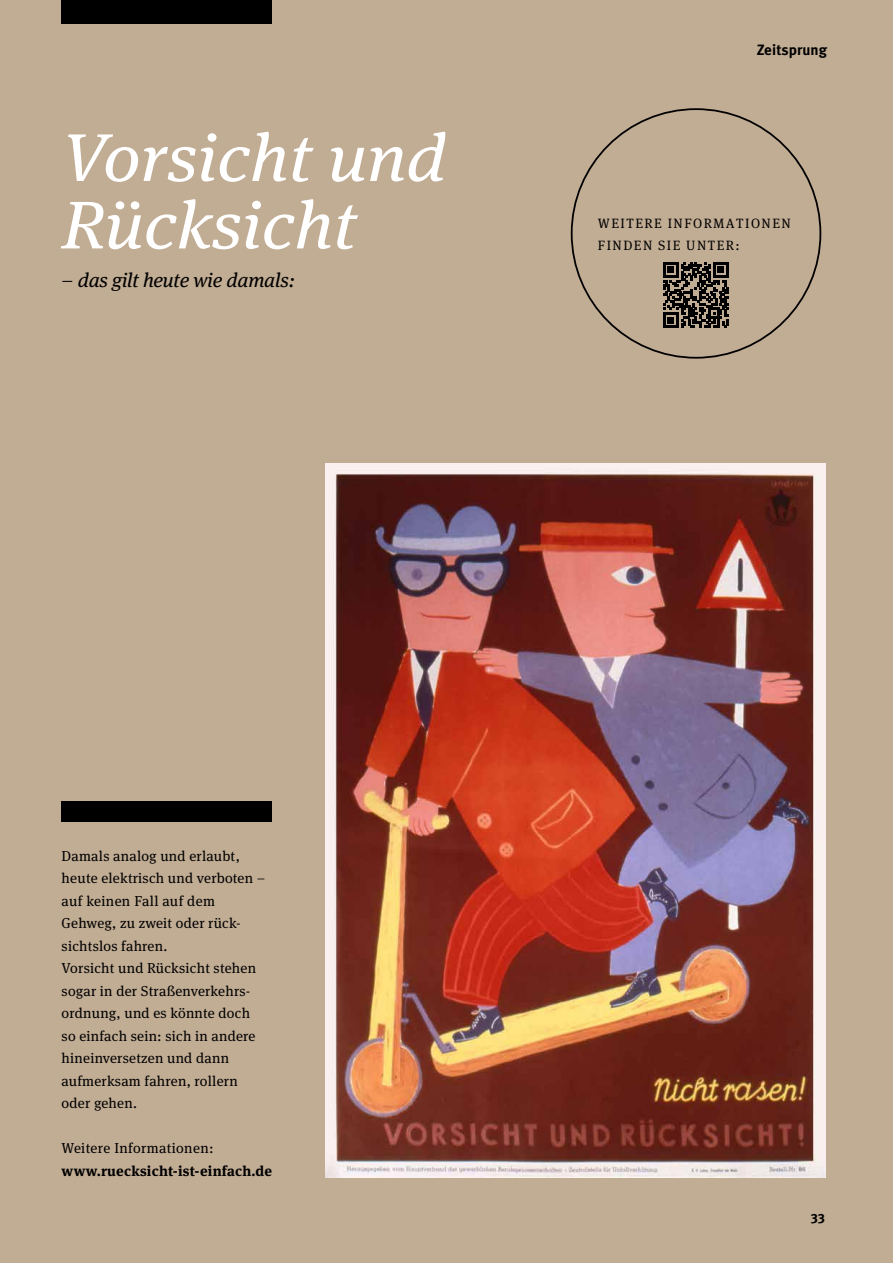
<style>
.page{position:relative;width:893px;height:1263px;background:#c1ac94}
.page>*{position:absolute;margin:0;border:0;box-sizing:border-box;transform-origin:0 0}
.t1{font:italic 67.5px/67.5px "DGUV Meta Serif";color:#fff;scale:1.07 1}
.t2{font:italic 20.25px "DGUV Meta Serif";letter-spacing:-.01em;color:#000}
.t3{font:700 15px "DGUV Meta";letter-spacing:.01em;color:#000}
.t4{font:14.4px/22.5px "DGUV Meta Serif";letter-spacing:.015em;color:#000}
.t5{font:700 14.4px/22.5px "DGUV Meta Serif";letter-spacing:.015em;color:#000}
.t6{font:13.5px/22.5px "DGUV Meta Serif";letter-spacing:.11em;color:#000}
.t7{font:700 13.5px "DGUV Meta";color:#000}
.s1{font-weight:400}
</style>
<div class="page">
<img style="left:326px;top:463px;width:499px;height:714px">
<div style="left:62px;top:1px;width:210px;height:23px;background:#000"></div>
<div style="left:62px;top:801px;width:210px;height:20px;background:#000"></div>
<svg style="left:663px;top:262px;width:66px;height:66px"></svg>
<div style="left:667px;top:317px;width:7px;height:6px;background:#000"></div>
<h1 class="t1" style="left:62px;top:125px;width:361px">Vorsicht und<br>Rücksicht</h1>
<h2 class="t2" style="left:62px;top:268px;width:235px">– das gilt heute wie damals:</h2>
<p class="t3" style="left:757px;top:41px;width:72px">Zeitsprung</p>
<p class="t6" style="left:598px;top:212px;width:194px">WEITERE INFORMATIONEN<br>FINDEN SIE UNTER:</p>
<p class="t4" style="left:62px;top:845px;width:205px">Damals analog und erlaubt, heute elektrisch und verboten – auf keinen Fall auf dem<br>Gehweg, zu zweit oder rück&shy;sichtslos fahren.</p>
<p class="t4" style="left:62px;top:957px;width:196px">Vorsicht und Rücksicht stehen sogar in der Straßenverkehrs&shy;ordnung, und es könnte doch so einfach sein: sich in andere hineinversetzen und dann aufmerksam fahren, rollern oder gehen.</p>
<p class="t5" style="left:62px;top:1137px;width:212px"><span class="s1">Weitere Informationen: </span>www.ruecksicht-ist-einfach.de</p>
<p class="t7" style="left:811px;top:1210px;width:18px">3333</p>
</div>
